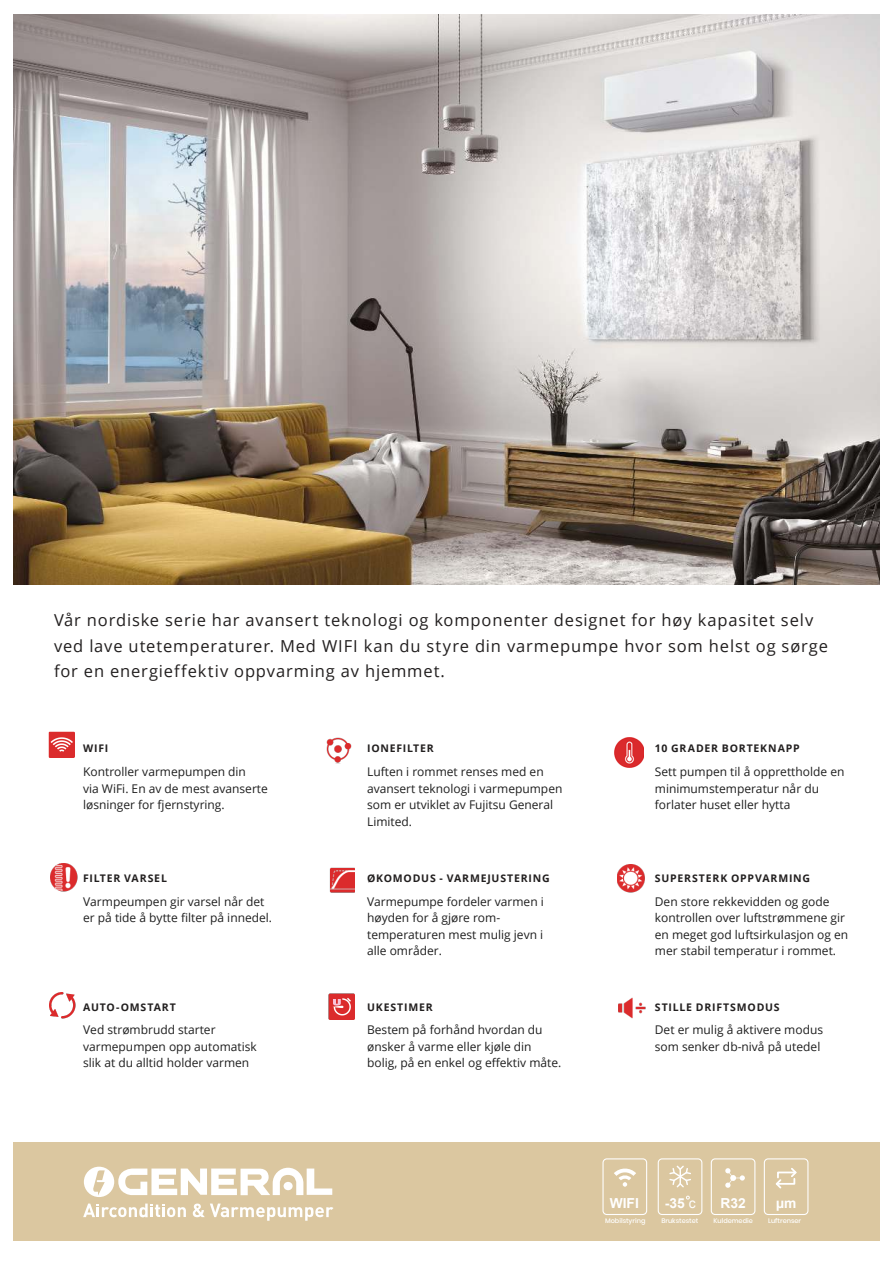
<style>
.page{position:relative;width:893px;height:1263px;background:#fff}
.page>*{position:absolute;margin:0;border:0;box-sizing:border-box;transform-origin:0 0}
.t1{font:16.5px/25.5px "Open Sans";letter-spacing:.05em;color:#221f1f}
.t2{font:700 13.8px "Arial";color:#fff}
.t3{font:12px/16.5px "Open Sans";color:#1f1f1f}
.t4{font:700 10.5px "Open Sans";letter-spacing:.075em;color:#221f1f}
.t5{font:500 6.6px "Poppins";color:#fff}
.s1{font-weight:400}
</style>
<div class="page">
<div style="left:14px;top:1143px;width:865px;height:97px;background:#dbc7a0"></div>
<svg style="left:84px;top:1167px;width:248px;height:30px"></svg>
<svg style="left:83px;top:1203px;width:103px;height:14px"></svg>
<svg style="left:193px;top:1203px;width:140px;height:18px"></svg>
<div style="left:658px;top:1158px;width:44px;height:57px;border:1px solid #fff;border-radius:4px"></div>
<svg style="left:686px;top:1196px;width:4px;height:3px"></svg>
<svg style="left:668px;top:1164px;width:24px;height:25px"></svg>
<div style="left:602px;top:1158px;width:45px;height:57px;border:1px solid #fff;border-radius:4px"></div>
<svg style="left:614px;top:1167px;width:22px;height:20px"></svg>
<div style="left:711px;top:1158px;width:44px;height:57px;border:1px solid #fff;border-radius:4px"></div>
<div style="left:764px;top:1158px;width:44px;height:57px;border:1px solid #fff;border-radius:4px"></div>
<svg style="left:725px;top:1168px;width:20px;height:20px"></svg>
<svg style="left:774px;top:1166px;width:24px;height:24px"></svg>
<img style="left:14px;top:15px;width:865px;height:570px">
<svg style="left:48px;top:731px;width:27px;height:27px"></svg>
<svg style="left:328px;top:993px;width:27px;height:27px"></svg>
<svg style="left:618px;top:997px;width:27px;height:22px"></svg>
<svg style="left:50px;top:863px;width:27px;height:29px"></svg>
<svg style="left:615px;top:738px;width:28px;height:29px"></svg>
<svg style="left:327px;top:737px;width:25px;height:26px"></svg>
<img style="left:49px;top:992px;width:27px;height:27px">
<svg style="left:617px;top:864px;width:28px;height:29px"></svg>
<svg style="left:330px;top:867px;width:25px;height:26px"></svg>
<h1 class="t1" style="left:54px;top:609px;width:775px">Vår nordiske serie har avansert teknologi og komponenter designet for høy kapasitet selv ved lave utetemperaturer. Med WIFI kan du styre din varmepumpe hvor som helst og sørge for en energieffektiv oppvarming av hjemmet.</h1>
<p class="t4" style="left:83px;top:744px;width:27px">WIFI</p>
<p class="t4" style="left:367px;top:744px;width:68px">IONEFILTER</p>
<p class="t4" style="left:655px;top:744px;width:146px">10 GRADER BORTEKNAPP</p>
<p class="t3" style="left:83px;top:765px;width:186px">Kontroller varmepumpen din<br>via WiFi. En av de mest avanserte løsninger for fjernstyring.</p>
<p class="t3" style="left:367px;top:765px;width:197px">Luften i rommet renses med en avansert teknologi i varmepumpen som er utviklet av Fujitsu General<br>Limited.</p>
<p class="t3" style="left:655px;top:765px;width:191px">Sett pumpen til å opprettholde en minimumstemperatur når du forlater huset eller hytta</p>
<p class="t4" style="left:83px;top:874px;width:85px">FILTER VARSEL</p>
<p class="t4" style="left:367px;top:874px;width:184px">ØKOMODUS - VARMEJUSTERING</p>
<p class="t4" style="left:655px;top:874px;width:157px">SUPERSTERK OPPVARMING</p>
<p class="t3" style="left:83px;top:894px;width:190px">Varmpeumpen gir varsel når det er på tide å bytte filter på innedel.</p>
<p class="t3" style="left:367px;top:894px;width:178px">Varmepumpe fordeler varmen i høyden for å gjøre rom&shy;temperaturen mest mulig jevn i alle områder.</p>
<p class="t3" style="left:655px;top:894px;width:195px">Den store rekkevidden og gode kontrollen over luftstrømmene gir en meget god luftsirkulasjon og en mer stabil temperatur i rommet.</p>
<p class="t4" style="left:83px;top:1003px;width:94px">AUTO-OMSTART</p>
<p class="t4" style="left:367px;top:1003px;width:67px">UKESTIMER</p>
<p class="t4" style="left:655px;top:1003px;width:126px">STILLE DRIFTSMODUS</p>
<p class="t3" style="left:83px;top:1022px;width:175px">Ved strømbrudd starter varmepumpen opp automatisk slik at du alltid holder varmen</p>
<p class="t3" style="left:367px;top:1022px;width:196px">Bestem på forhånd hvordan du ønsker å varme eller kjøle din bolig, på en enkel og effektiv måte.</p>
<p class="t3" style="left:655px;top:1022px;width:170px">Det er mulig å aktivere modus som senker db-nivå på utedel</p>
<p class="t2" style="left:610px;top:1198px;width:31px">WIFI</p>
<p class="t2" style="left:665px;top:1198px;width:32px">-35 <span class="s1">c</span></p>
<p class="t2" style="left:721px;top:1198px;width:27px">R32</p>
<p class="t2" style="left:776px;top:1198px;width:22px">µm</p>
<p class="t5" style="left:605px;top:1218px;width:42px">Mobilstyring</p>
<p class="t5" style="left:713px;top:1218px;width:41px">Kuldemedie</p>
<p class="t5" style="left:768px;top:1218px;width:35px">Luftrenser</p>
<p class="t5" style="left:661px;top:1218px;width:38px">Brukstestet</p>
</div>
